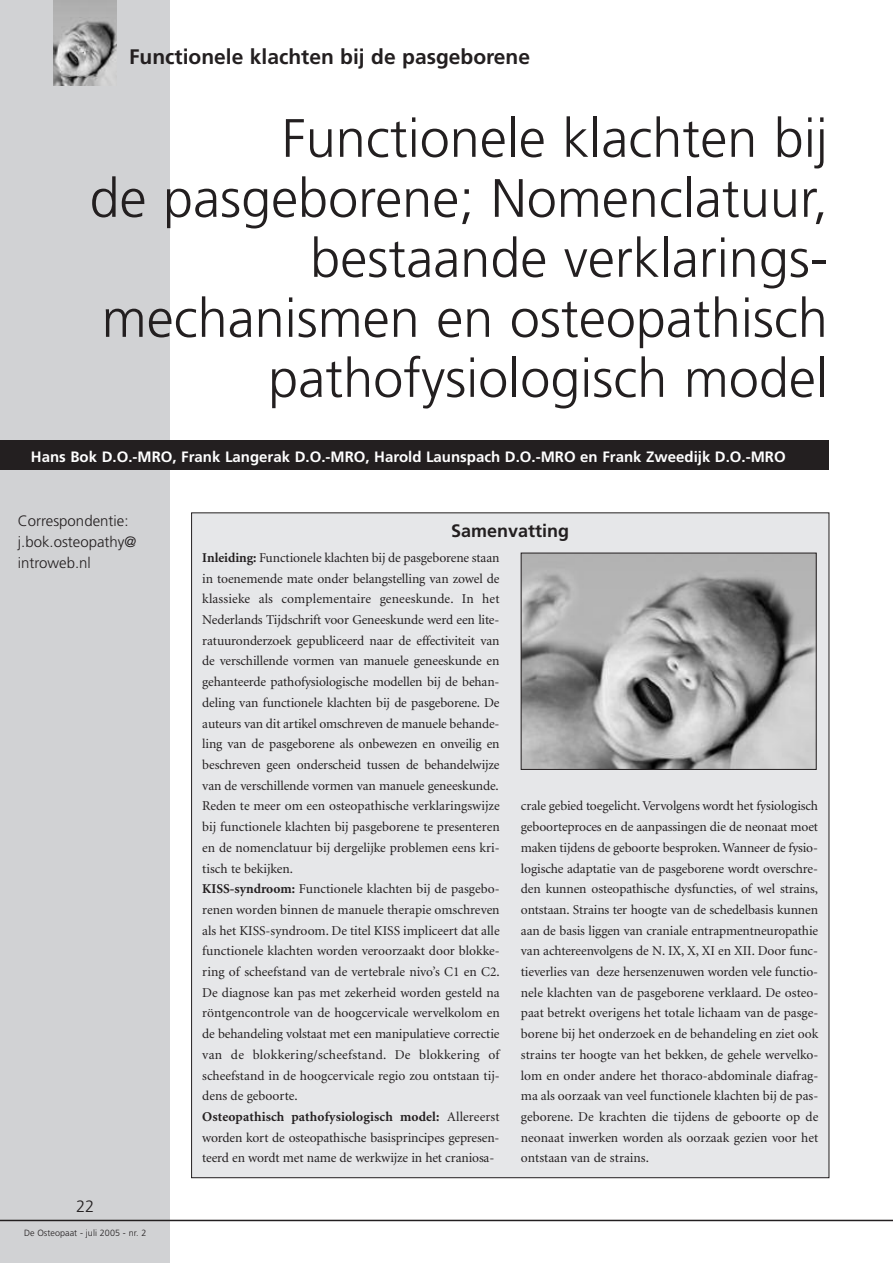
<style>
.page{position:relative;width:893px;height:1263px;background:#fff}
.page>*{position:absolute;margin:0;border:0;box-sizing:border-box;transform-origin:0 0}
.t1{font:300 54px/60px "Frutiger";color:#231f20;text-align:right}
.t2{font:700 21px "Frutiger";color:#231f20}
.t3{font:700 18px "Frutiger";color:#231f20}
.t4{font:300 16.5px "Frutiger";color:#231f20}
.t5{font:700 15px "Frutiger";color:#fff}
.t6{font:300 15px/21px "Frutiger";color:#231f20}
.t7{font:13.5px/20.7px "Minion";letter-spacing:-.005em;color:#231f20}
.t8{font:300 9px "Frutiger";letter-spacing:.005em;color:#231f20}
.s1{font-weight:700}
</style>
<div class="page">
<div style="left:0;top:0;width:170px;height:1263px;background:#d1d2d4"></div>
<hr style="left:0;top:1220px;width:893px;height:1px;background:#231f20">
<div style="left:0;top:440px;width:829px;height:30px;background:#231f20"></div>
<img style="left:53px;top:0;width:64px;height:85px">
<div style="left:192px;top:513px;width:637px;height:664px;background:#e6e7e9"></div>
<img style="left:523px;top:555px;width:291px;height:213px">
<div style="left:521px;top:553px;width:295px;height:217px;border:1px solid #231f20"></div>
<h2 class="t2" style="left:129px;top:48px;width:403px">Functionele klachten bij de pasgeborene</h2>
<h1 class="t1" style="left:90px;top:112px;width:740px">Functionele klachten bij<br>de pasgeborene; Nomenclatuur, bestaande verklarings&shy;mechanismen en osteopathisch pathofysiologisch model</h1>
<p class="t5" style="left:31px;top:450px;width:756px">Hans Bok D.O.-MRO, Frank Langerak D.O.-MRO, Harold Launspach D.O.-MRO en Frank Zweedijk D.O.-MRO</p>
<p class="t6" style="left:18px;top:511px;width:120px">Correspondentie: j.bok.osteopathy@ introweb.nl</p>
<p class="t4" style="left:76px;top:1199px;width:20px">22</p>
<p class="t8" style="left:24px;top:1229px;width:124px">De Osteopaat - juli 2005 - nr. 2</p>
<h3 class="t3" style="left:451px;top:524px;width:120px">Samenvatting</h3>
<p class="t7" style="left:202px;top:548px;width:299px"><span class="s1">Inleiding:</span> Functionele klachten bij de pasgeborene staan in toenemende mate onder belangstelling van zowel de klassieke als complementaire geneeskunde. In het Nederlands Tijdschrift voor Geneeskunde werd een lite&shy;ratuuronderzoek gepubliceerd naar de effectiviteit van de verschillende vormen van manuele geneeskunde en gehanteerde pathofysiologische modellen bij de behan&shy;deling van functionele klachten bij de pasgeborene. De auteurs van dit artikel omschreven de manuele behande&shy;ling van de pasgeborene als onbewezen en onveilig en beschreven geen onderscheid tussen de behandelwijze van de verschillende vormen van manuele geneeskunde.<br>Reden te meer om een osteopathische verklaringswijze bij functionele klachten bij pasgeborene te presenteren en de nomenclatuur bij dergelijke problemen eens kri&shy;tisch te bekijken.<br><span class="s1">KISS-syndroom:</span> Functionele klachten bij de pasgebo&shy;renen worden binnen de manuele therapie omschreven als het KISS-syndroom. De titel KISS impliceert dat alle functionele klachten worden veroorzaakt door blokke&shy;ring of scheefstand van de vertebrale nivo’s C1 en C2.<br>De diagnose kan pas met zekerheid worden gesteld na röntgencontrole van de hoogcervicale wervelkolom en de behandeling volstaat met een manipulatieve correctie van de blokkering/scheefstand. De blokkering of scheefstand in de hoogcervicale regio zou ontstaan tij&shy;dens de geboorte.<br><span class="s1">Osteopathisch pathofysiologisch model:</span> Allereerst worden kort de osteopathische basisprincipes gepresen&shy;teerd en wordt met name de werkwijze in het craniosa-</p>
<p class="t7" style="left:521px;top:797px;width:299px;text-align:justify">crale gebied toegelicht. Vervolgens wordt het fysiologisch geboorteproces en de aanpassingen die de neonaat moet maken tijdens de geboorte besproken. Wanneer de fysio&shy;logische adaptatie van de pasgeborene wordt overschre&shy;den kunnen osteopathische dysfuncties, of wel strains, ontstaan. Strains ter hoogte van de schedelbasis kunnen aan de basis liggen van craniale entrapmentneuropathie van achtereenvolgens de N. IX, X, XI en XII. Door func&shy;tieverlies van deze hersenzenuwen worden vele functio&shy;nele klachten van de pasgeborene verklaard. De osteo&shy;paat betrekt overigens het totale lichaam van de pasge&shy;borene bij het onderzoek en de behandeling en ziet ook strains ter hoogte van het bekken, de gehele wervelko&shy;lom en onder andere het thoraco-abdominale diafrag&shy;ma als oorzaak van veel functionele klachten bij de pas&shy;geborene. De krachten die tijdens de geboorte op de neonaat inwerken worden als oorzaak gezien voor het ontstaan van de strains.</p>
</div>
